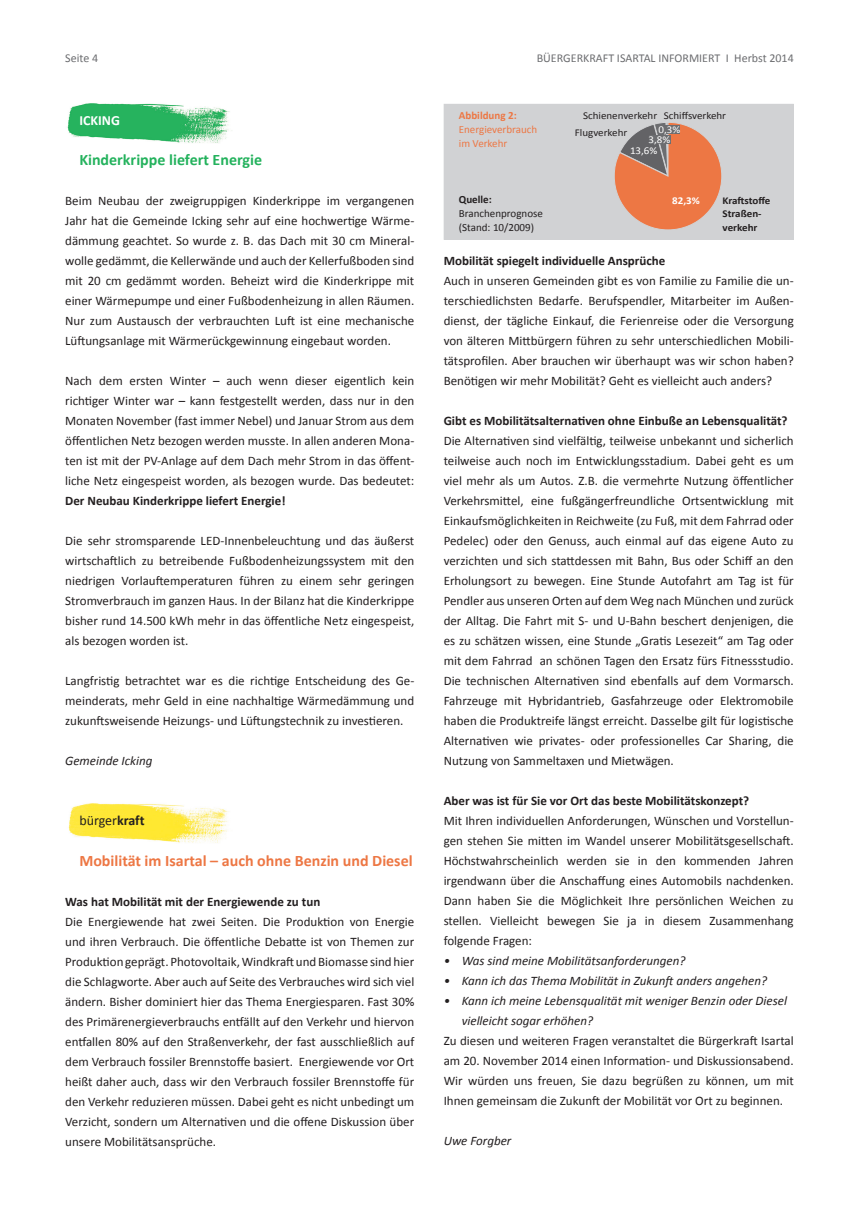
<style>
.page{position:relative;width:859px;height:1208px;background:#fff}
.page>*{position:absolute;margin:0;border:0;box-sizing:border-box;transform-origin:0 0}
.t1{font:700 16px "Calibri";color:#ed7744}
.t2{font:700 16px "Calibri";color:#24b25d}
.t3{font:14px "Calibri";color:#231f20}
.t4{font:700 14px "Calibri";color:#fff}
.t5{font:13px/20px "Calibri";color:#231f20;text-align:justify}
.t6{font:700 13px "Calibri";color:#231f20}
.t7{font:italic 13px/20px "Calibri";color:#231f20}
.t8{font:12px "Calibri";color:#6c6d70}
.t9{font:11px/14px "Calibri";color:#231f20}
.t10{font:11px/14px "Calibri";color:#ed7744}
.t11{font:700 11px "Calibri";color:#ed7744}
.t12{font:700 11px "Calibri";color:#231f20}
.t13{font:10.4px "Calibri";color:#231f20;scale:1.05 1}
.t14{font:700 10.4px/13.3px "Calibri";color:#231f20;scale:1.05 1}
.t15{font:10.4px "Calibri";color:#fff;scale:1.05 1}
.t16{font:700 10.4px "Calibri";color:#fff;scale:1.05 1}
.s1{font-weight:700}
</style>
<div class="page">
<img style="left:68px;top:803px;width:161px;height:40px">
<img style="left:67px;top:103px;width:165px;height:40px">
<div style="left:444px;top:104px;width:349px;height:135px;background:#d1d2d4"></div>
<div style="left:444px;top:104px;width:350px;height:136px;border:1px solid #d1d2d4"></div>
<svg style="left:614px;top:122px;width:108px;height:108px"></svg>
<div style="left:649px;top:135px;width:21px;height:8px;background:#6c6d70"></div>
<div style="left:658px;top:125px;width:22px;height:8px;background:#6c6d70"></div>
<p class="t8" style="left:65px;top:51px;width:34px">Seite 4</p>
<p class="t8" style="left:537px;top:51px;width:259px">BÜERGERKRAFT ISARTAL INFORMIERT I Herbst 2014</p>
<p class="t4" style="left:79px;top:112px;width:42px">ICKING</p>
<p class="t2" style="left:79px;top:150px;width:184px">Kinderkrippe liefert Energie</p>
<p class="t5" style="left:65px;top:191px;width:351px">Beim Neubau der zweigruppigen Kinderkrippe im vergangenen Jahr hat die Gemeinde Icking sehr auf eine hochwertige Wärme&shy;dämmung geachtet. So wurde z. B. das Dach mit 30 cm Mineral&shy;wolle gedämmt, die Kellerwände und auch der Kellerfußboden sind mit 20 cm gedämmt worden. Beheizt wird die Kinderkrippe mit einer Wärmepumpe und einer Fußbodenheizung in allen Räumen.<br>Nur zum Austausch der verbrauchten Luft ist eine mechanische Lüftungsanlage mit Wärmerückgewinnung eingebaut worden.</p>
<p class="t5" style="left:65px;top:371px;width:351px">Nach dem ersten Winter – auch wenn dieser eigentlich kein richtiger Winter war – kann festgestellt werden, dass nur in den Monaten November (fast immer Nebel) und Januar Strom aus dem öffentlichen Netz bezogen werden musste. In allen anderen Mona&shy;ten ist mit der PV-Anlage auf dem Dach mehr Strom in das öffent&shy;liche Netz eingespeist worden, als bezogen wurde. Das bedeutet:</p>
<p class="t6" style="left:65px;top:492px;width:222px">Der Neubau Kinderkrippe liefert Energie!</p>
<p class="t5" style="left:65px;top:531px;width:351px">Die sehr stromsparende LED-Innenbeleuchtung und das äußerst wirtschaftlich zu betreibende Fußbodenheizungssystem mit den niedrigen Vorlauftemperaturen führen zu einem sehr geringen Stromverbrauch im ganzen Haus. In der Bilanz hat die Kinderkrippe bisher rund 14.500 kWh mehr in das öffentliche Netz eingespeist, als bezogen worden ist.</p>
<p class="t5" style="left:65px;top:671px;width:351px">Langfristig betrachtet war es die richtige Entscheidung des Ge&shy;meinderats, mehr Geld in eine nachhaltige Wärmedämmung und zukunftsweisende Heizungs- und Lüftungstechnik zu investieren.</p>
<p class="t7" style="left:65px;top:750px;width:89px">Gemeinde Icking</p>
<p class="t3" style="left:79px;top:812px;width:67px">bürger<span class="s1">kraft</span></p>
<p class="t1" style="left:79px;top:850px;width:335px">Mobilität im Isartal – auch ohne Benzin und Diesel</p>
<p class="t6" style="left:65px;top:893px;width:257px">Was hat Mobilität mit der Energiewende zu tun</p>
<p class="t5" style="left:65px;top:911px;width:351px">Die Energiewende hat zwei Seiten. Die Produktion von Energie und ihren Verbrauch. Die öffentliche Debatte ist von Themen zur Produktion geprägt. Photovoltaik, Windkraft und Biomasse sind hier die Schlagworte. Aber auch auf Seite des Verbrauches wird sich viel ändern. Bisher dominiert hier das Thema Energiesparen. Fast 30% des Primärenergieverbrauchs entfällt auf den Verkehr und hiervon entfallen 80% auf den Straßenverkehr, der fast ausschließlich auf dem Verbrauch fossiler Brennstoffe basiert. Energiewende vor Ort heißt daher auch, dass wir den Verbrauch fossiler Brennstoffe für den Verkehr reduzieren müssen. Dabei geht es nicht unbedingt um Verzicht, sondern um Alternativen und die offene Diskussion über unsere Mobilitätsansprüche.</p>
<p class="t11" style="left:459px;top:108px;width:59px">Abbildung 2:</p>
<p class="t10" style="left:459px;top:122px;width:80px">Energieverbrauch im Verkehr</p>
<p class="t12" style="left:459px;top:192px;width:34px">Quelle:</p>
<p class="t9" style="left:459px;top:206px;width:86px">Branchenprognose (Stand: 10/2009)</p>
<p class="t13" style="left:583px;top:109px;width:138px">Schienenverkehr Schiffsverkehr</p>
<p class="t13" style="left:575px;top:126px;width:51px">Flugverkehr</p>
<p class="t15" style="left:658px;top:123px;width:22px">0,3%</p>
<p class="t15" style="left:649px;top:133px;width:22px">3,8%</p>
<p class="t15" style="left:630px;top:144px;width:28px">13,6%</p>
<p class="t16" style="left:672px;top:194px;width:28px">82,3%</p>
<p class="t14" style="left:723px;top:194px;width:47px">Kraftstoffe<br>Straßen&shy;verkehr</p>
<p class="t6" style="left:444px;top:253px;width:223px">Mobilität spiegelt individuelle Ansprüche</p>
<p class="t5" style="left:444px;top:271px;width:352px">Auch in unseren Gemeinden gibt es von Familie zu Familie die un&shy;terschiedlichsten Bedarfe. Berufspendler, Mitarbeiter im Außen&shy;dienst, der tägliche Einkauf, die Ferienreise oder die Versorgung von älteren Mittbürgern führen zu sehr unterschiedlichen Mobili&shy;tätsprofilen. Aber brauchen wir überhaupt was wir schon haben?<br>Benötigen wir mehr Mobilität? Geht es vielleicht auch anders?</p>
<p class="t6" style="left:444px;top:412px;width:345px">Gibt es Mobilitätsalternativen ohne Einbuße an Lebensqualität?</p>
<p class="t5" style="left:444px;top:431px;width:352px">Die Alternativen sind vielfältig, teilweise unbekannt und sicherlich teilweise auch noch im Entwicklungsstadium. Dabei geht es um viel mehr als um Autos. Z.B. die vermehrte Nutzung öffentlicher Verkehrsmittel, eine fußgängerfreundliche Ortsentwicklung mit Einkaufsmöglichkeiten in Reichweite (zu Fuß, mit dem Fahrrad oder Pedelec) oder den Genuss, auch einmal auf das eigene Auto zu verzichten und sich stattdessen mit Bahn, Bus oder Schiff an den Erholungsort zu bewegen. Eine Stunde Autofahrt am Tag ist für Pendler aus unseren Orten auf dem Weg nach München und zurück der Alltag. Die Fahrt mit S- und U-Bahn beschert denjenigen, die es zu schätzen wissen, eine Stunde „Gratis Lesezeit“ am Tag oder mit dem Fahrrad an schönen Tagen den Ersatz fürs Fitnessstudio.<br>Die technischen Alternativen sind ebenfalls auf dem Vormarsch.<br>Fahrzeuge mit Hybridantrieb, Gasfahrzeuge oder Elektromobile haben die Produktreife längst erreicht. Dasselbe gilt für logistische Alternativen wie privates- oder professionelles Car Sharing, die Nutzung von Sammeltaxen und Mietwägen.</p>
<p class="t6" style="left:444px;top:792px;width:307px">Aber was ist für Sie vor Ort das beste Mobilitätskonzept?</p>
<p class="t5" style="left:444px;top:811px;width:352px">Mit Ihren individuellen Anforderungen, Wünschen und Vorstellun&shy;gen stehen Sie mitten im Wandel unserer Mobilitätsgesellschaft.<br>Höchstwahrscheinlich werden sie in den kommenden Jahren irgendwann über die Anschaffung eines Automobils nachdenken.<br>Dann haben Sie die Möglichkeit Ihre persönlichen Weichen zu stellen. Vielleicht bewegen Sie ja in diesem Zusammenhang folgende Fragen:</p>
<p class="t7" style="left:444px;top:950px;width:243px">• Was sind meine Mobilitätsanforderungen?</p>
<p class="t7" style="left:444px;top:970px;width:325px">• Kann ich das Thema Mobilität in Zukunft anders angehen?</p>
<p class="t7" style="left:462px;top:990px;width:327px;text-indent:-18px">• Kann ich meine Lebensqualität mit weniger Benzin oder Diesel vielleicht sogar erhöhen?</p>
<p class="t5" style="left:444px;top:1031px;width:352px">Zu diesen und weiteren Fragen veranstaltet die Bürgerkraft Isartal am 20. November 2014 einen Information- und Diskussionsabend.<br>Wir würden uns freuen, Sie dazu begrüßen zu können, um mit Ihnen gemeinsam die Zukunft der Mobilität vor Ort zu beginnen.</p>
<p class="t7" style="left:444px;top:1130px;width:69px">Uwe Forgber</p>
</div>
